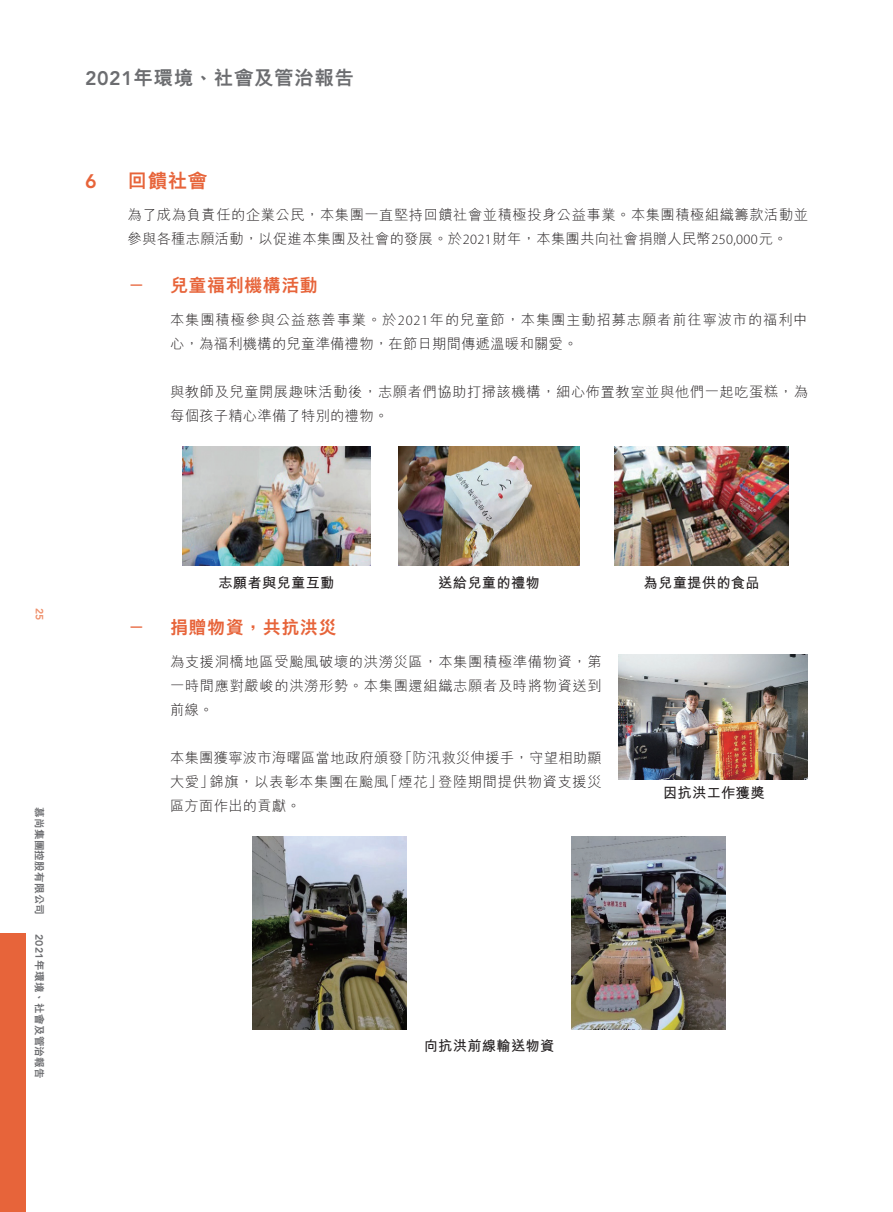
<style>
.page{position:relative;width:893px;height:1212px;background:#fff}
.page>*{position:absolute;margin:0;border:0;box-sizing:border-box;transform-origin:0 0}
.t1{font:800 19.5px "M Hei HK";letter-spacing:.03em;color:#6c6d70}
.t2{font:800 19.5px "M Hei HK";color:#e7643a}
.t3{font:800 19.5px "Avenir LT Std";color:#e7643a}
.t4{font:800 18px "M Hei HK";letter-spacing:.03em;color:#e7643a}
.t5{font:300 14.25px/24px "M Hei HK";letter-spacing:.04em;color:#231f20}
.t6{font:300 14.25px/24px "M Hei HK";letter-spacing:.065em;color:#231f20}
.t7{font:700 14.25px "M Hei HK";letter-spacing:.02em;color:#231f20}
.t8{font:300 14.25px/24px "M Hei HK";letter-spacing:.02em;color:#231f20}
.t9{font:800 10.5px "M Hei HK";letter-spacing:.03em;color:#6c6d70}
.t10{font:800 10.5px "Avenir LT Std";color:#ee8f6a}
.s1{font-family:"Avenir LT Std"}
.s2{font-family:"Myriad Pro"}
</style>
<div class="page">
<svg style="left:370px;top:446px;width:419px;height:120px"></svg>
<img style="left:182px;top:446px;width:188px;height:120px">
<img style="left:399px;top:446px;width:180px;height:120px">
<img style="left:615px;top:446px;width:173px;height:120px">
<img style="left:252px;top:836px;width:155px;height:193px">
<img style="left:571px;top:836px;width:155px;height:193px">
<img style="left:619px;top:654px;width:189px;height:126px">
<div style="left:0;top:933px;width:26px;height:279px;background:#e7643a"></div>
<h1 class="t1" style="left:85px;top:68px;width:270px"><span class="s1">2021</span>年環境、社會及管治報告</h1>
<h1 class="t3" style="left:85px;top:169px;width:13px">6</h1>
<h1 class="t2" style="left:128px;top:171px;width:81px">回饋社會</h1>
<p class="t5" style="left:128px;top:203px;width:682px">為了成為負責任的企業公民，本集團一直堅持回饋社會並積極投身公益事業。本集團積極組織籌款活動並參與各種志願活動，以促進本集團及社會的發展。於<span class="s2">2021</span>財年，本集團共向社會捐贈人民幣<span class="s2">250,000</span>元。</p>
<p class="t4" style="left:170px;top:276px;width:149px">兒童福利機構活動</p>
<p class="t4" style="left:128px;top:276px;width:19px">－</p>
<p class="t6" style="left:170px;top:307px;width:639px">本集團積極參與公益慈善事業。於<span class="s2">2021</span>年的兒童節，本集團主動招募志願者前往寧波市的福利中心，為福利機構的兒童準備禮物，在節日期間傳遞溫暖和關愛。</p>
<p class="t5" style="left:170px;top:379px;width:639px">與教師及兒童開展趣味活動後，志願者們協助打掃該機構，細心佈置教室並與他們一起吃蛋糕，為每個孩子精心準備了特別的禮物。</p>
<p class="t10" style="left:46px;top:608px;width:14px;rotate:90deg">25</p>
<p class="t9" style="left:45px;top:807px;width:109px;rotate:90deg">慕尚集團控股有限公司</p>
<p class="t9" style="left:45px;top:934px;width:146px;rotate:90deg"><span class="s1">2021</span>年環境、社會及管治報告</p>
<p class="t4" style="left:128px;top:618px;width:19px">－</p>
<p class="t7" style="left:218px;top:572px;width:118px">志願者與兒童互動</p>
<p class="t4" style="left:170px;top:618px;width:168px">捐贈物資，共抗洪災</p>
<p class="t7" style="left:438px;top:572px;width:103px">送給兒童的禮物</p>
<p class="t5" style="left:170px;top:649px;width:433px;text-align:justify">為支援洞橋地區受颱風破壞的洪澇災區，本集團積極準備物資，第一時間應對嚴峻的洪澇形勢。本集團還組織志願者及時將物資送到前線。</p>
<p class="t5" style="left:398px;top:745px;width:205px">「防汛救災伸援手，守望相助顯</p>
<p class="t5" style="left:170px;top:745px;width:234px">本集團獲寧波市海曙區當地政府頒發</p>
<p class="t5" style="left:210px;top:769px;width:180px">錦旗，以表彰本集團在颱風</p>
<p class="t5" style="left:438px;top:769px;width:165px">登陸期間提供物資支援災</p>
<p class="t8" style="left:170px;top:769px;width:132px">大愛」<br>區方面作出的貢獻。</p>
<p class="t5" style="left:384px;top:769px;width:61px">「煙花」</p>
<p class="t7" style="left:644px;top:572px;width:118px">為兒童提供的食品</p>
<p class="t7" style="left:663px;top:782px;width:103px">因抗洪工作獲獎</p>
<p class="t7" style="left:424px;top:1036px;width:132px">向抗洪前線輸送物資</p>
</div>
